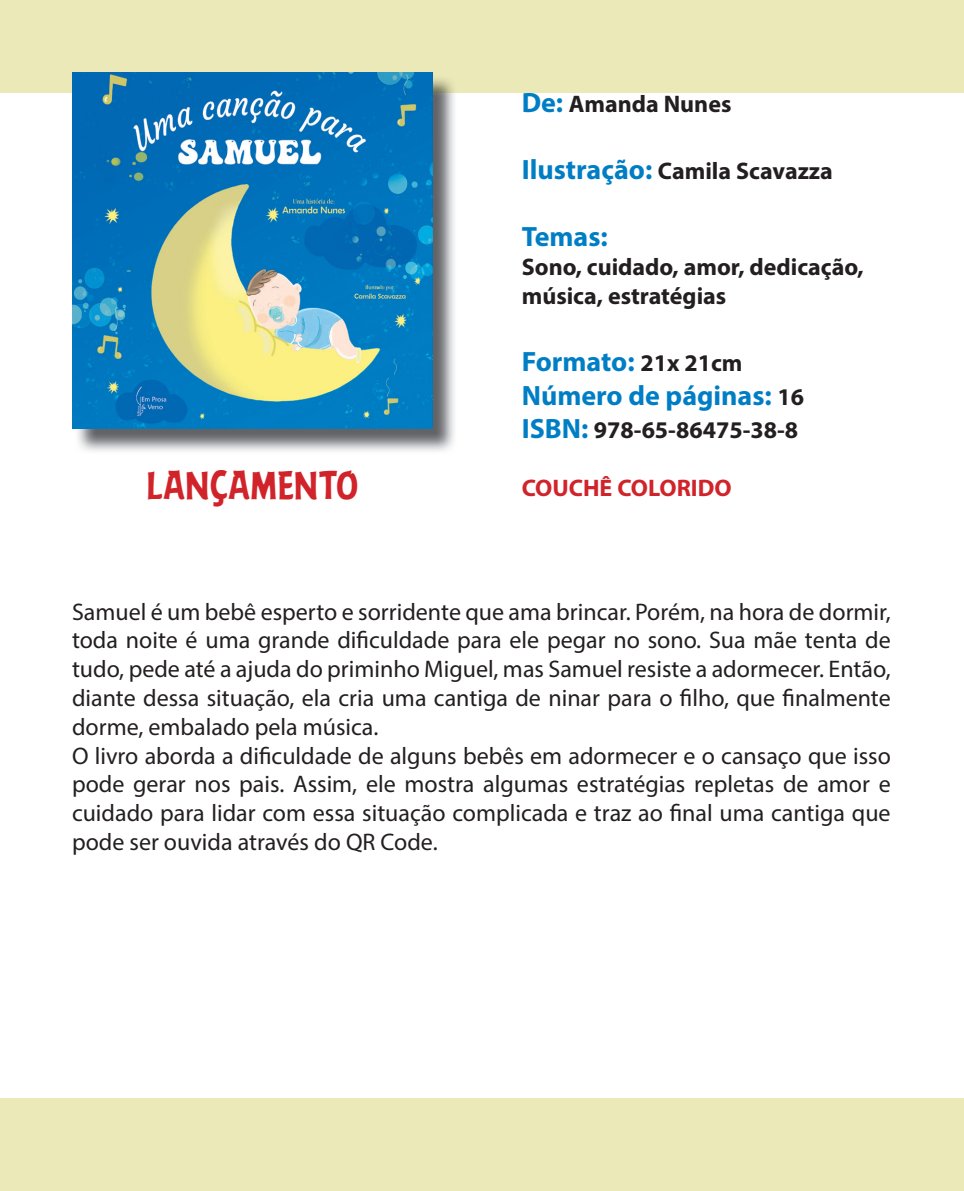
<style>
.page{position:relative;width:964px;height:1191px;background:#fff}
.page>*{position:absolute;margin:0;border:0;box-sizing:border-box;transform-origin:0 0}
.t1{font:44px "a Flop Regular Irineu";color:#d1232a}
.t2{font:700 28px/33.6px "Myriad Pro";color:#007ec5}
.t3{font:24px/28.8px "Myriad Pro";color:#231f20}
.t4{font:700 24px/28.8px "Myriad Pro";color:#231f20}
.t5{font:700 24px "Myriad Pro";color:#d1232a}
.s1{font-size:28px;color:#007ec5}
.s2{font-size:24px;color:#231f20}
</style>
<div class="page">
<div style="left:0;top:0;width:964px;height:93px;background:#ece9b8"></div>
<div style="left:0;top:1098px;width:964px;height:93px;background:#ece9b8"></div>
<img style="left:75px;top:75px;width:379px;height:376px">
<img style="left:72px;top:72px;width:360px;height:356px">
<p class="t4" style="left:522px;top:88px;width:211px"><span class="s1">De:</span> Amanda Nunes</p>
<p class="t4" style="left:522px;top:156px;width:313px"><span class="s1">Ilustração:</span> Camila Scavazza</p>
<p class="t2" style="left:522px;top:219px;width:88px">Temas:</p>
<p class="t4" style="left:522px;top:252px;width:344px">Sono, cuidado, amor, dedicação, música, estratégias</p>
<p class="t2" style="left:522px;top:344px;width:284px">Formato: <span class="s2">21x 21cm<br></span>Número de páginas: <span class="s2">16</span></p>
<p class="t4" style="left:522px;top:415px;width:278px"><span class="s1">ISBN:</span> 978-65-86475-38-8</p>
<h1 class="t1" style="left:146px;top:452px;width:214px">LANÇAMENTO</h1>
<p class="t5" style="left:522px;top:472px;width:211px">COUCHÊ COLORIDO</p>
<p class="t3" style="left:72px;top:597px;width:820px">Samuel é um bebê esperto e sorridente que ama brincar. Porém, na hora de dormir, toda noite é uma grande dificuldade para ele pegar no sono. Sua mãe tenta de tudo, pede até a ajuda do priminho Miguel, mas Samuel resiste a adormecer. Então, diante dessa situação, ela cria uma cantiga de ninar para o filho, que finalmente dorme, embalado pela música.<br>O livro aborda a dificuldade de alguns bebês em adormecer e o cansaço que isso pode gerar nos pais. Assim, ele mostra algumas estratégias repletas de amor e cuidado para lidar com essa situação complicada e traz ao final uma cantiga que pode ser ouvida através do QR Code.</p>
</div>
